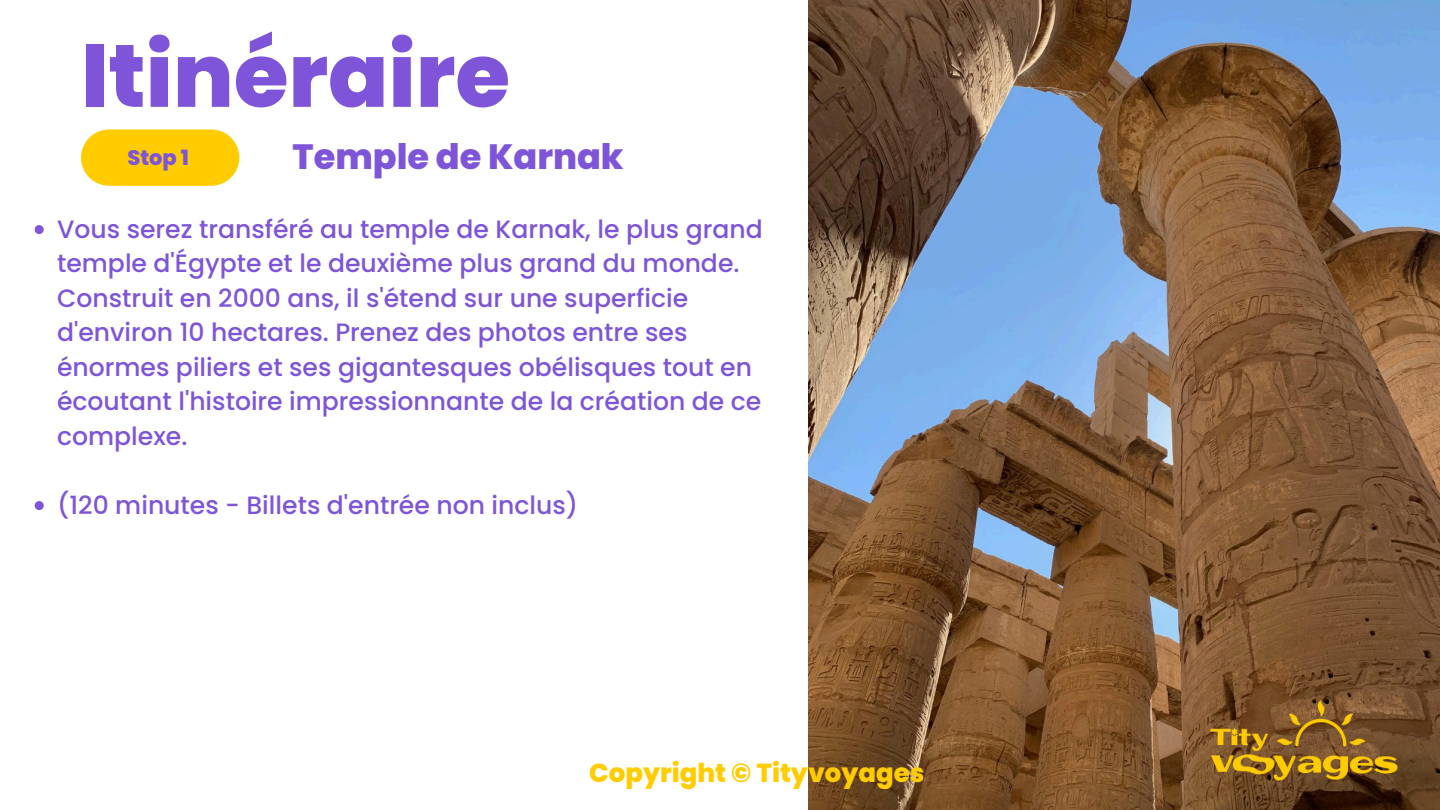
<style>
.page{position:relative;width:1440px;height:810px;background:#fff}
.page>*{position:absolute;margin:0;border:0;box-sizing:border-box;transform-origin:0 0}
.t1{font:800 88.7px "Poppins";color:#7e55d9}
.t2{font:800 35.1px "Poppins";color:#7e55d9}
.t3{font:800 26px "Poppins";color:#fc0}
.t4{font:500 25.1px/34.5px "Poppins";color:#7e55d9}
.t5{font:800 21px "Poppins";color:#7e55d9}
</style>
<div class="page">
<div style="left:81px;top:129px;width:158px;height:57px;background:#fc0;border-radius:28px"></div>
<img style="left:808px;top:0;width:632px;height:810px">
<img style="left:1198px;top:691px;width:212px;height:99px">
<svg style="left:35px;top:225px;width:9px;height:9px"></svg>
<svg style="left:35px;top:501px;width:9px;height:9px"></svg>
<p class="t1" style="left:81px;top:14px;width:431px">Itinéraire</p>
<p class="t5" style="left:127px;top:143px;width:63px">Stop 1</p>
<p class="t2" style="left:293px;top:132px;width:333px">Temple de Karnak</p>
<h2 class="t4" style="left:57px;top:212px;width:707px">Vous serez transféré au temple de Karnak, le plus grand temple d'Égypte et le deuxième plus grand du monde.<br>Construit en 2000 ans, il s'étend sur une superficie d'environ 10 hectares. Prenez des photos entre ses énormes piliers et ses gigantesques obélisques tout en écoutant l'histoire impressionnante de la création de ce complexe.</h2>
<p class="t4" style="left:57px;top:488px;width:523px">(120 minutes - Billets d'entrée non inclus)</p>
<h3 class="t3" style="left:589px;top:754px;width:337px">Copyright © Tityvoyages</h3>
</div>
